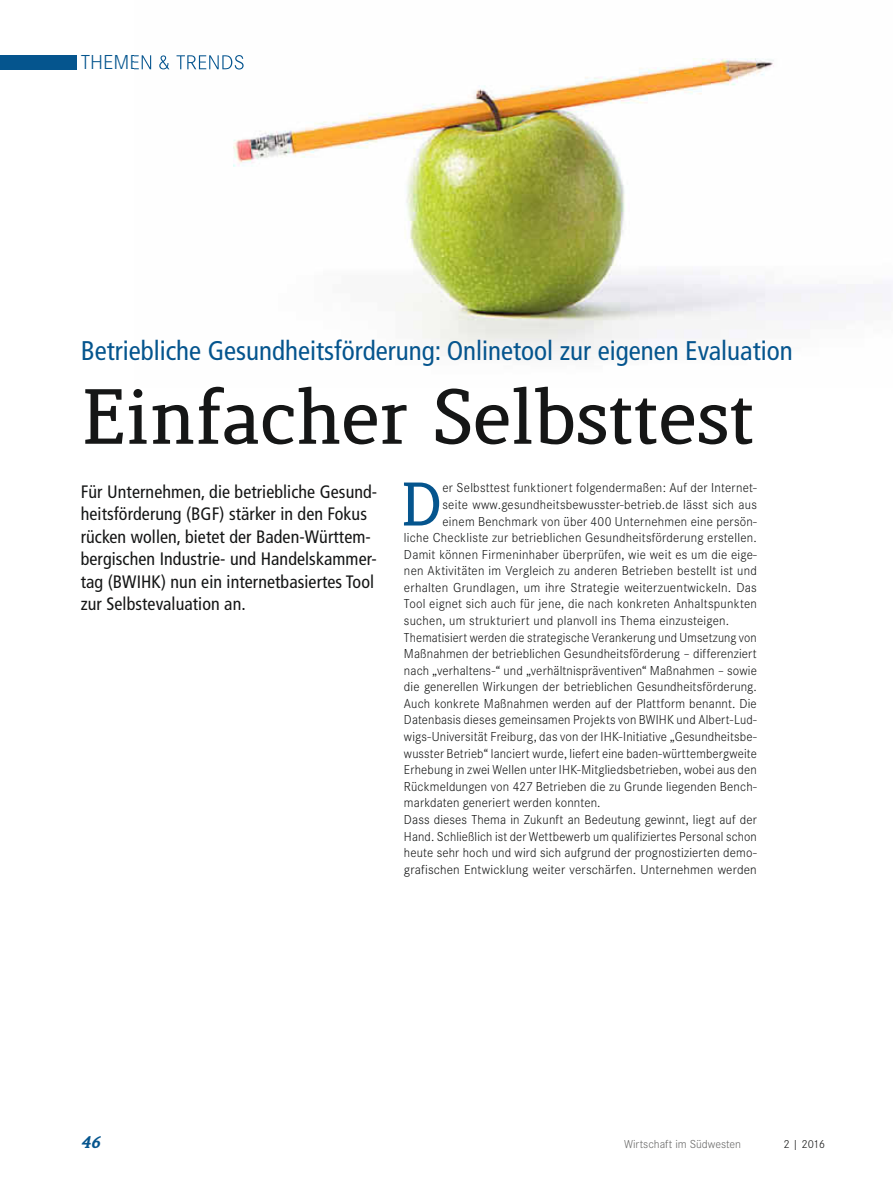
<style>
.page{position:relative;width:893px;height:1191px;background:#fff}
.page>*{position:absolute;margin:0;border:0;box-sizing:border-box;transform-origin:0 0}
.t1{font:700 75px "Lenga";color:#151616}
.t2{font:700 59.1px "Lenga";color:#05558e}
.t3{font:condensed 27px "Frutiger";color:#05558e}
.t4{font:condensed 18px/22.5px "Frutiger";letter-spacing:.005em;color:#151616}
.t5{font:italic 900 16.5px "Lenga";color:#05558e}
.t6{font:300 13.5px "Corporate S";letter-spacing:.01em;color:#151616}
.t7{font:300 13.5px "Corporate S";letter-spacing:.01em;color:#151616;scale:.96 1}
.t8{font:300 13.5px "Corporate S";letter-spacing:.01em;color:#151616;scale:.95 1}
.t9{font:300 13.5px "Corporate S";letter-spacing:.01em;color:#151616;scale:.94 1}
.t10{font:300 12px "Corporate S";color:#686867}
.t11{font:300 12px "Corporate S";color:#151616}
</style>
<div class="page">
<div style="left:0;top:55px;width:77px;height:14px;background:#05558e"></div>
<img style="left:233px;top:58px;width:658px;height:297px">
<img style="left:135px;top:55px;width:109px;height:15px">
<p class="t3" style="left:81px;top:335px;width:713px">Betriebliche Gesundheitsförderung: Onlinetool zur eigenen Evaluation</p>
<p class="t1" style="left:81px;top:376px;width:675px">Einfacher Selbsttest</p>
<p class="t4" style="left:81px;top:480px;width:298px">Für Unternehmen, die betriebliche Gesund&shy;heitsförderung (BGF) stärker in den Fokus rücken wollen, bietet der Baden-Württem&shy;bergischen Industrie- und Handelskammer&shy;tag (BWIHK) nun ein internetbasiertes Tool zur Selbstevaluation an.</p>
<p class="t2" style="left:400px;top:472px;width:42px">D</p>
<p class="t6" style="left:442px;top:480px;width:316px">er selbsttest funktionert folgendermaßen: Auf der Internet-</p>
<p class="t6" style="left:442px;top:497px;width:316px">seite www.gesundheitsbewusster-betrieb.de lässt sich aus</p>
<p class="t6" style="left:442px;top:513px;width:316px">einem Benchmark von über 400 Unternehmen eine persön-</p>
<p class="t6" style="left:404px;top:530px;width:354px">liche Checkliste zur betrieblichen Gesundheitsförderung erstellen.</p>
<p class="t6" style="left:404px;top:546px;width:354px">damit können Firmeninhaber überprüfen, wie weit es um die eige-</p>
<p class="t6" style="left:404px;top:563px;width:354px">nen Aktivitäten im Vergleich zu anderen Betrieben bestellt ist und</p>
<p class="t6" style="left:404px;top:580px;width:354px">erhalten Grundlagen, um ihre strategie weiterzuentwickeln. das</p>
<p class="t6" style="left:404px;top:596px;width:354px">Tool eignet sich auch für jene, die nach konkreten Anhaltspunkten</p>
<p class="t6" style="left:404px;top:613px;width:327px">suchen, um strukturiert und planvoll ins Thema einzusteigen.</p>
<p class="t9" style="left:404px;top:629px;width:377px">Thematisiert werden die strategische Verankerung und Umsetzung von</p>
<p class="t6" style="left:404px;top:646px;width:354px">maßnahmen der betrieblichen Gesundheitsförderung – differenziert</p>
<p class="t6" style="left:404px;top:662px;width:354px">nach „verhaltens-“ und „verhältnispräventiven“ maßnahmen – sowie</p>
<p class="t6" style="left:404px;top:679px;width:354px">die generellen Wirkungen der betrieblichen Gesundheitsförderung.</p>
<p class="t6" style="left:404px;top:696px;width:354px">Auch konkrete maßnahmen werden auf der Plattform benannt. die</p>
<p class="t7" style="left:404px;top:712px;width:369px">datenbasis dieses gemeinsamen Projekts von BWIhK und Albert-Lud-</p>
<p class="t7" style="left:404px;top:729px;width:369px">wigs-Universität Freiburg, das von der IhK-Initiative „Gesundheitsbe-</p>
<p class="t7" style="left:404px;top:745px;width:369px">wusster Betrieb“ lanciert wurde, liefert eine baden-württembergweite</p>
<p class="t7" style="left:404px;top:762px;width:369px">erhebung in zwei Wellen unter IhK-mitgliedsbetrieben, wobei aus den</p>
<p class="t6" style="left:404px;top:778px;width:354px">rückmeldungen von 427 Betrieben die zu Grunde liegenden Bench-</p>
<p class="t6" style="left:404px;top:795px;width:198px">markdaten generiert werden konnten.</p>
<p class="t6" style="left:404px;top:812px;width:354px">dass dieses Thema in Zukunft an Bedeutung gewinnt, liegt auf der</p>
<p class="t8" style="left:404px;top:828px;width:373px">hand. schließlich ist der Wettbewerb um qualifiziertes Personal schon</p>
<p class="t6" style="left:404px;top:845px;width:354px">heute sehr hoch und wird sich aufgrund der prognostizierten demo-</p>
<p class="t6" style="left:404px;top:861px;width:354px">grafischen entwicklung weiter verschärfen. Unternehmen werden</p>
<p class="t5" style="left:81px;top:1134px;width:21px">46</p>
<p class="t10" style="left:624px;top:1137px;width:119px">Wirtschaft im südwesten</p>
<p class="t11" style="left:783px;top:1137px;width:43px">2 | 2016</p>
</div>
